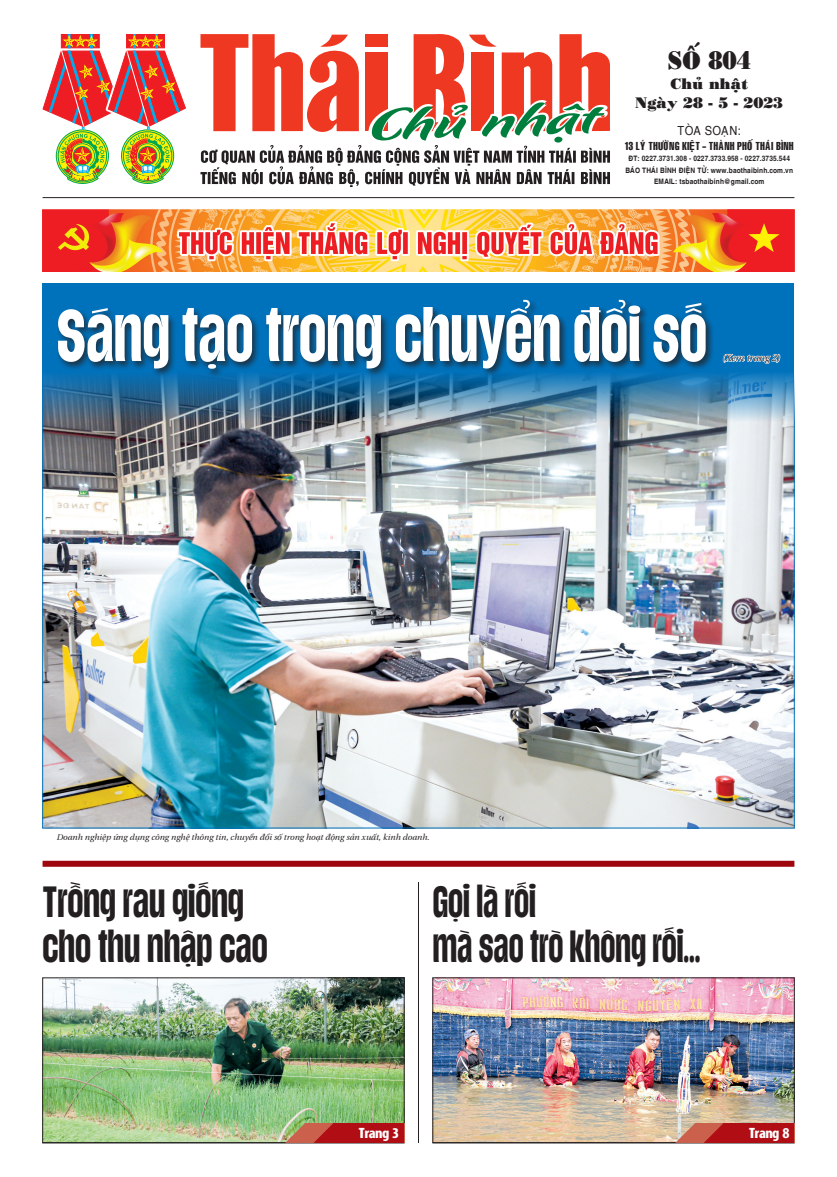
<style>
.page{position:relative;width:837px;height:1177px;background:#fff}
.page>*{position:absolute;margin:0;border:0;box-sizing:border-box;transform-origin:0 0}
.Tit_to_GD{font:75px "SVN Gratelos Display Regular";color:#fff}
.Tit_to_GD-2{font:45px "SVN Gratelos Display Regular";color:#231f20;scale:.9 1}
.Tit_to_GD-3{font:45px "SVN Gratelos Display Regular";color:#231f20;scale:.96 1}
.t1{font:25px "VNI Bodon Poster";color:#231f20;scale:.86 1}
.t2{font:15px "VNI Bodon Poster";color:#231f20}
.Body{font:15px "BHD Tieude";color:#fff}
.t3{font:12.5px "VNI Helve";color:#231f20;scale:.88 1}
.t4{font:11px "VNI Swiss Condense Bold";color:#231f20;scale:.88 1}
.Body-2{font:9.5px "BHD Utopia Italic long Italic";color:#231f20}
.Chu_thich_anh{font:8.5px "BHD Utopia Italic long Italic";color:#231f20}
.t5{font:7.4px "VNI Helve Bold";color:#231f20;scale:.88 1}
</style>
<div class="page">
<img style="left:45px;top:979px;width:357px;height:161px">
<img style="left:434px;top:979px;width:358px;height:161px">
<div style="left:43px;top:283px;width:751px;height:239px;background:#0072bc"></div>
<img style="left:45px;top:374px;width:747px;height:452px">
<hr style="left:43px;top:197px;width:751px;height:1px;background:#231f20">
<svg style="left:365px;top:60px;width:397px;height:139px"></svg>
<svg style="left:200px;top:34px;width:409px;height:153px"></svg>
<svg style="left:43px;top:34px;width:143px;height:150px"></svg>
<hr style="left:432px;top:1142px;width:362px;height:1px;background:#231f20">
<div style="left:694px;top:1123px;width:100px;height:19px;background:#cb614d"></div>
<svg style="left:675px;top:1123px;width:19px;height:19px"></svg>
<div style="left:723px;top:1123px;width:71px;height:19px;background:#b00d15"></div>
<svg style="left:705px;top:1124px;width:18px;height:18px"></svg>
<hr style="left:43px;top:1142px;width:361px;height:1px;background:#231f20">
<div style="left:305px;top:1123px;width:99px;height:19px;background:#cb614d"></div>
<svg style="left:285px;top:1123px;width:20px;height:19px"></svg>
<div style="left:333px;top:1123px;width:71px;height:19px;background:#b00d15"></div>
<svg style="left:314px;top:1123px;width:19px;height:19px"></svg>
<hr style="left:418px;top:882px;width:1px;height:260px;background:#231f20">
<img style="left:43px;top:209px;width:751px;height:63px">
<svg style="left:722px;top:353px;width:58px;height:11px"></svg>
<div style="left:43px;top:860px;width:751px;height:6px;background:#9d070d"></div>
<div style="left:56px;top:298px;width:658px;height:80px;background:#231f20;opacity:.75"></div>
<p class="t1" style="left:667px;top:40px;width:98px">SOÁ804</p>
<p class="t2" style="left:670px;top:71px;width:80px">Chuû nhaät</p>
<p class="t2" style="left:635px;top:91px;width:149px">Ngaøy 28 - 5 - 2023</p>
<p class="t3" style="left:677px;top:121px;width:74px">TOØA SOAÏN:</p>
<p class="t4" style="left:624px;top:137px;width:193px">13 LYÙ THÖÔØNG KIEÄT - THAØNH PHOÁ THAÙI BÌNH</p>
<p class="t5" style="left:628px;top:153px;width:185px">ÑT: 0227.3731.308 - 0227.3733.958 - 0227.3735.544</p>
<p class="t5" style="left:625px;top:164px;width:192px">BAÙO THAÙI BÌNH ÑIEÄN TÖÛ: www.baothaibinh.com.vn</p>
<p class="t5" style="left:653px;top:175px;width:127px">EMAIL: tsbaothaibinh@gmail.com</p>
<p class="Tit_to_GD" style="left:57px;top:295px;width:651px">Sáng tạo trong chuyển đổi số</p>
<p class="Body-2" style="left:722px;top:349px;width:59px">(Xem trang 2)</p>
<p class="Chu_thich_anh" style="left:57px;top:829px;width:374px">Doanh nghiệp ứng dụng công nghệ thông tin, chuyển đổi số trong hoạt động sản xuất, kinh doanh.</p>
<p class="Tit_to_GD-3" style="left:43px;top:877px;width:211px">Trồng rau giống</p>
<p class="Tit_to_GD-3" style="left:43px;top:922px;width:236px">cho thu nhập cao</p>
<p class="Tit_to_GD-2" style="left:432px;top:877px;width:116px">Gọi là rối</p>
<p class="Tit_to_GD-2" style="left:432px;top:922px;width:299px">mà sao trò không rối...</p>
<p class="Body" style="left:359px;top:1122px;width:41px">Trang 3</p>
<p class="Body" style="left:748px;top:1122px;width:41px">Trang 8</p>
</div>
